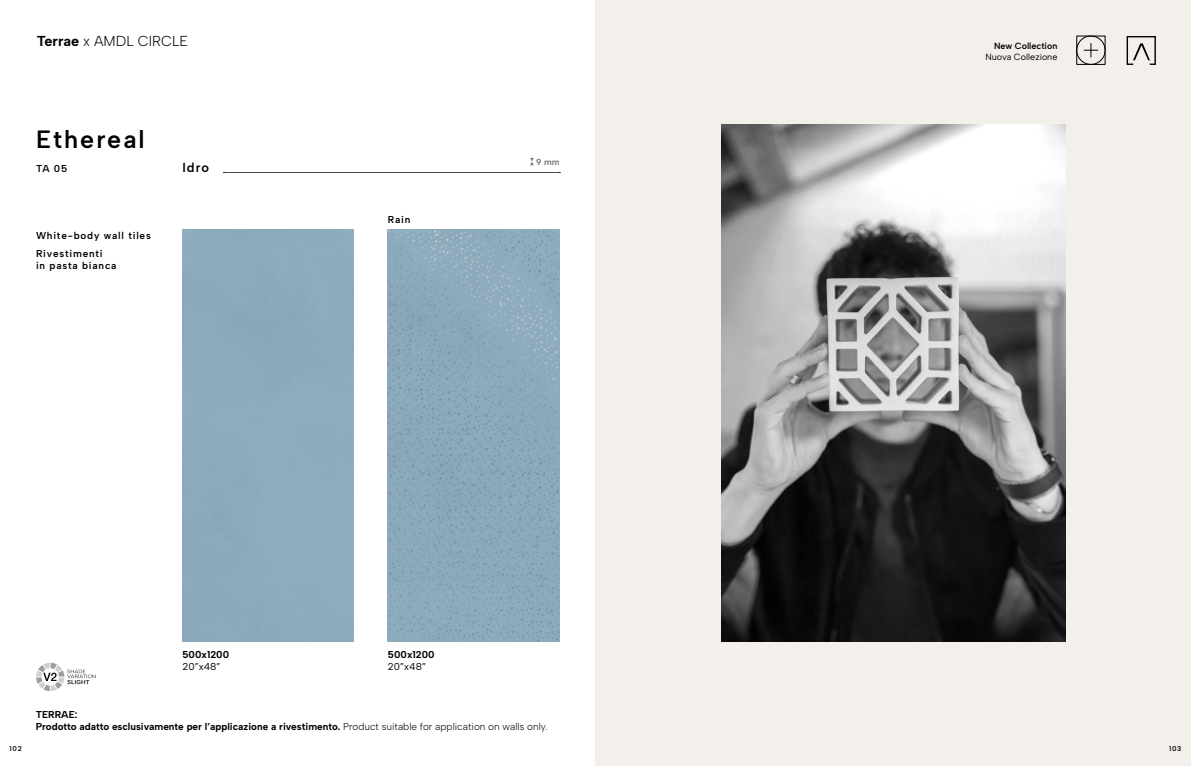
<style>
.page{position:relative;width:1191px;height:766px;background:#fff}
.page>*{position:absolute;margin:0;border:0;box-sizing:border-box;transform-origin:0 0}
.t1{font:600 25px "Albert Sans";letter-spacing:.08em;color:#000}
.t2{font:14.4px "Albert Sans";color:#000}
.t3{font:600 13px "Albert Sans";color:#000}
.t4{font:700 10px "Albert Sans";color:#000}
.t5{font:600 10px "Albert Sans";letter-spacing:.08em;color:#000}
.t6{font:10px "Albert Sans";color:#000}
.t7{font:9px "Albert Sans";color:#000}
.t8{font:600 9px "Albert Sans";color:#000}
.t9{font:700 8.8px "Albert Sans";color:#7c7b7b}
.t10{font:600 7px "Albert Sans";letter-spacing:.1em;color:#000}
.s1{font-weight:700}
.s2{font-weight:400}
</style>
<div class="page">
<div style="left:595px;top:0;width:596px;height:765px;background:#f3efeb"></div>
<svg style="left:36px;top:662px;width:60px;height:29px"></svg>
<div style="left:1076px;top:36px;width:29px;height:29px;border:1px solid #000"></div>
<div style="left:1076px;top:36px;width:29px;height:29px;border:1px solid #000;border-radius:50%"></div>
<svg style="left:1084px;top:43px;width:13px;height:14px"></svg>
<svg style="left:1126px;top:36px;width:29px;height:29px"></svg>
<svg style="left:223px;top:172px;width:337px;height:1px"></svg>
<svg style="left:530px;top:158px;width:4px;height:7px"></svg>
<img style="left:721px;top:124px;width:344px;height:517px">
<img style="left:388px;top:229px;width:171px;height:412px">
<p class="t2" style="left:37px;top:32px;width:153px"><span class="s1">Terrae</span> x AMDL CIRCLE</p>
<p class="t1" style="left:36px;top:124px;width:110px">Ethereal</p>
<p class="t5" style="left:36px;top:163px;width:33px">TA 05</p>
<p class="t5" style="left:36px;top:229px;width:116px">White-body wall tiles</p>
<p class="t5" style="left:36px;top:247px;width:68px">Rivestimenti</p>
<p class="t5" style="left:36px;top:259px;width:82px">in pasta bianca</p>
<p class="t3" style="left:182px;top:160px;width:28px">Idro</p>
<p class="t4" style="left:182px;top:648px;width:48px">500x1200</p>
<p class="t6" style="left:182px;top:660px;width:40px">20”x48”</p>
<p class="t5" style="left:388px;top:213px;width:24px">Rain</p>
<p class="t9" style="left:536px;top:157px;width:25px">9 mm</p>
<p class="t4" style="left:388px;top:648px;width:48px">500x1200</p>
<p class="t6" style="left:388px;top:660px;width:40px">20”x48”</p>
<p class="t4" style="left:36px;top:708px;width:43px">TERRAE:</p>
<p class="t4" style="left:36px;top:720px;width:513px">Prodotto adatto esclusivamente per l’applicazione a rivestimento. <span class="s2">Product suitable for application on walls only.</span></p>
<p class="t8" style="left:994px;top:40px;width:65px">New Collection</p>
<p class="t7" style="left:985px;top:51px;width:74px">Nuova Collezione</p>
<p class="t10" style="left:10px;top:744px;width:14px">102</p>
<p class="t10" style="left:1169px;top:744px;width:14px">103</p>
</div>
